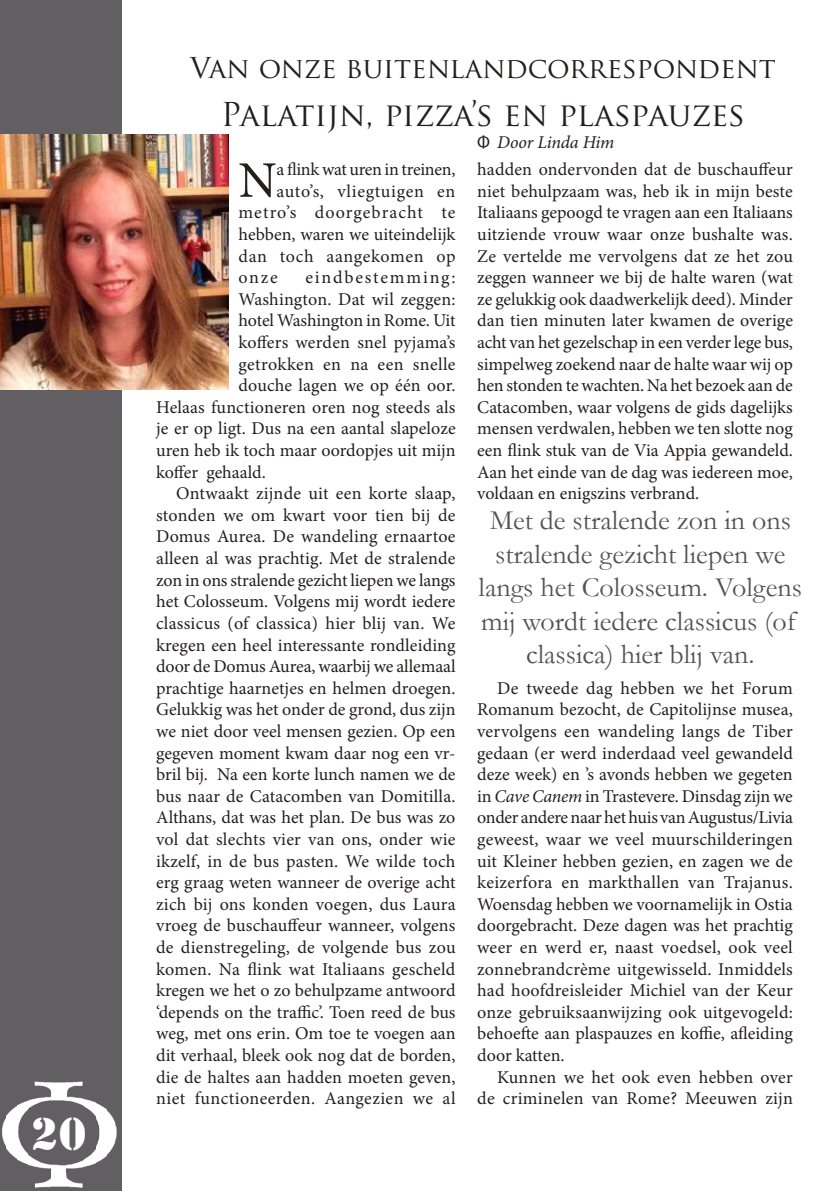
<style>
.page{position:relative;width:840px;height:1191px;background:#fff}
.page>*{position:absolute;margin:0;border:0;box-sizing:border-box;transform-origin:0 0}
.t1{font:51.2px "Minion Pro";color:#241f1f}
.t2{font:48px "Stencil";color:#fff}
.t3{font:32px "Trajan Pro";color:#241f1f}
.t4{font:28px/33.6px "Garamond";color:#555253;text-align:center}
.t5{font:28px "Trajan Pro";color:#241f1f}
.t6{font:18px/21.6px "Minion Pro";letter-spacing:.005em;color:#241f1f;text-align:justify}
.t7{font:18px "Minion Pro";letter-spacing:.025em;color:#241f1f}
.t8{font:18px "Minion Pro";letter-spacing:-.015em;color:#241f1f}
.t9{font:18px "Minion Pro";letter-spacing:.055em;color:#241f1f}
.t10{font:18px "Minion Pro";letter-spacing:.04em;color:#241f1f}
.t11{font:18px "Minion Pro";letter-spacing:.03em;color:#241f1f}
.t12{font:18px "Minion Pro";letter-spacing:.1em;color:#241f1f}
.s1{font-family:"Myriad Pro"}
.s2{font-style:italic}
</style>
<div class="page">
<div style="left:0;top:0;width:122px;height:1191px;background:#615f61"></div>
<img style="left:2px;top:1081px;width:115px;height:107px">
<img style="left:0;top:134px;width:228px;height:255px">
<h2 class="t2" style="left:31px;top:1106px;width:57px">20</h2>
<h3 class="t5" style="left:190px;top:50px;width:587px">Van onze buitenlandcorrespondent</h3>
<h3 class="t3" style="left:220px;top:94px;width:526px">Palatijn, pizza’s en plaspauzes</h3>
<h1 class="t1" style="left:238px;top:146px;width:40px">N</h1>
<p class="t8" style="left:276px;top:157px;width:180px">a flink wat uren in treinen,</p>
<p class="t6" style="left:477px;top:128px;width:317px;line-height:27.6px"><span class="s1">Φ</span> <span class="s2">Door Linda Him<br></span>hadden ondervonden dat de buschauffeur</p>
<p class="t6" style="left:477px;top:180px;width:317px">niet behulpzaam was, heb ik in mijn beste Italiaans gepoogd te vragen aan een Italiaans uitziende vrouw waar onze bushalte was.<br>Ze vertelde me vervolgens dat ze het zou zeggen wanneer we bij de halte waren (wat ze gelukkig ook daadwerkelijk deed). Minder dan tien minuten later kwamen de overige acht van het gezelschap in een verder lege bus, simpelweg zoekend naar de halte waar wij op hen stonden te wachten. Na het bezoek aan de Catacomben, waar volgens de gids dagelijks mensen verdwalen, hebben we ten slotte nog een flink stuk van de Via Appia gewandeld.<br>Aan het einde van de dag was iedereen moe, voldaan en enigszins verbrand.</p>
<p class="t10" style="left:276px;top:179px;width:180px">auto’s, vliegtuigen en</p>
<p class="t9" style="left:238px;top:200px;width:218px">metro’s doorgebracht te</p>
<p class="t6" style="left:238px;top:223px;width:218px">hebben, waren we uiteindelijk</p>
<p class="t11" style="left:238px;top:244px;width:218px">dan toch aangekomen op</p>
<p class="t6" style="left:238px;top:267px;width:41px">onze</p>
<p class="t12" style="left:305px;top:265px;width:151px">eindbestemming:</p>
<p class="t6" style="left:238px;top:288px;width:218px">Washington. Dat wil zeggen:</p>
<p class="t6" style="left:238px;top:310px;width:218px">hotel Washington in Rome. Uit</p>
<p class="t6" style="left:238px;top:331px;width:218px">koffers werden snel pyjama’s</p>
<p class="t6" style="left:238px;top:353px;width:218px">getrokken en na een snelle</p>
<p class="t6" style="left:238px;top:375px;width:218px">douche lagen we op één oor.</p>
<p class="t6" style="left:156px;top:396px;width:301px">Helaas functioneren oren nog steeds als</p>
<p class="t6" style="left:156px;top:418px;width:301px">je er op ligt. Dus na een aantal slapeloze</p>
<p class="t6" style="left:156px;top:439px;width:301px">uren heb ik toch maar oordopjes uit mijn</p>
<p class="t6" style="left:156px;top:461px;width:111px">koffer gehaald.</p>
<p class="t6" style="left:176px;top:483px;width:281px">Ontwaakt zijnde uit een korte slaap,</p>
<p class="t6" style="left:156px;top:504px;width:301px">stonden we om kwart voor tien bij de</p>
<p class="t6" style="left:156px;top:526px;width:301px">Domus Aurea. De wandeling ernaartoe</p>
<p class="t6" style="left:156px;top:547px;width:300px">alleen al was prachtig. Met de stralende</p>
<p class="t6" style="left:156px;top:569px;width:301px">zon in ons stralende gezicht liepen we langs</p>
<p class="t6" style="left:156px;top:591px;width:301px">het Colosseum. Volgens mij wordt iedere</p>
<p class="t6" style="left:156px;top:612px;width:301px">classicus (of classica) hier blij van. We</p>
<p class="t6" style="left:156px;top:634px;width:301px">kregen een heel interessante rondleiding</p>
<p class="t6" style="left:156px;top:655px;width:301px">door de Domus Aurea, waarbij we allemaal</p>
<p class="t6" style="left:156px;top:677px;width:301px">prachtige haarnetjes en helmen droegen.</p>
<p class="t6" style="left:156px;top:699px;width:301px">Gelukkig was het onder de grond, dus zijn</p>
<p class="t6" style="left:156px;top:720px;width:301px">we niet door veel mensen gezien. Op een</p>
<p class="t6" style="left:156px;top:742px;width:301px">gegeven moment kwam daar nog een vr-</p>
<p class="t6" style="left:156px;top:763px;width:301px">bril bij. Na een korte lunch namen we de</p>
<p class="t6" style="left:156px;top:785px;width:301px">bus naar de Catacomben van Domitilla.</p>
<p class="t6" style="left:156px;top:807px;width:300px">Althans, dat was het plan. De bus was zo</p>
<p class="t6" style="left:156px;top:828px;width:301px">vol dat slechts vier van ons, onder wie</p>
<p class="t6" style="left:156px;top:850px;width:300px">ikzelf, in de bus pasten. We wilde toch</p>
<p class="t6" style="left:156px;top:871px;width:301px">erg graag weten wanneer de overige acht</p>
<p class="t6" style="left:156px;top:893px;width:301px">zich bij ons konden voegen, dus Laura</p>
<p class="t6" style="left:156px;top:915px;width:300px">vroeg de buschauffeur wanneer, volgens</p>
<p class="t6" style="left:156px;top:936px;width:301px">de dienstregeling, de volgende bus zou</p>
<p class="t6" style="left:156px;top:958px;width:300px">komen. Na flink wat Italiaans gescheld</p>
<p class="t6" style="left:156px;top:979px;width:301px">kregen we het o zo behulpzame antwoord</p>
<p class="t6" style="left:156px;top:1001px;width:301px">‘depends on the traffic’. Toen reed de bus</p>
<p class="t6" style="left:156px;top:1023px;width:301px">weg, met ons erin. Om toe te voegen aan</p>
<p class="t6" style="left:156px;top:1044px;width:301px">dit verhaal, bleek ook nog dat de borden,</p>
<p class="t6" style="left:156px;top:1066px;width:301px">die de haltes aan hadden moeten geven,</p>
<p class="t7" style="left:156px;top:1086px;width:301px">niet functioneerden. Aangezien we al</p>
<h3 class="t4" style="left:478px;top:502px;width:325px">Met de stralende zon in ons stralende gezicht liepen we langs het Colosseum. Volgens mij wordt iedere classicus (of classica) hier blij van.</h3>
<p class="t6" style="left:477px;top:677px;width:317px;text-indent:20px">De tweede dag hebben we het Forum Romanum bezocht, de Capitolijnse musea, vervolgens een wandeling langs de Tiber gedaan (er werd inderdaad veel gewandeld deze week) en ’s avonds hebben we gegeten in <span class="s2">Cave Canem</span> in Trastevere. Dinsdag zijn we onder andere naar het huis van Augustus/Livia geweest, waar we veel muurschilderingen uit Kleiner hebben gezien, en zagen we de keizerfora en markthallen van Trajanus.<br>Woensdag hebben we voornamelijk in Ostia doorgebracht. Deze dagen was het prachtig weer en werd er, naast voedsel, ook veel zonnebrandcrème uitgewisseld. Inmiddels had hoofdreisleider Michiel van der Keur onze gebruiksaanwijzing ook uitgevogeld: behoefte aan plaspauzes en koffie, afleiding door katten.</p>
<p class="t6" style="left:477px;top:1066px;width:317px;text-align:right">Kunnen we het ook even hebben over de criminelen van Rome? Meeuwen zijn</p>
</div>
